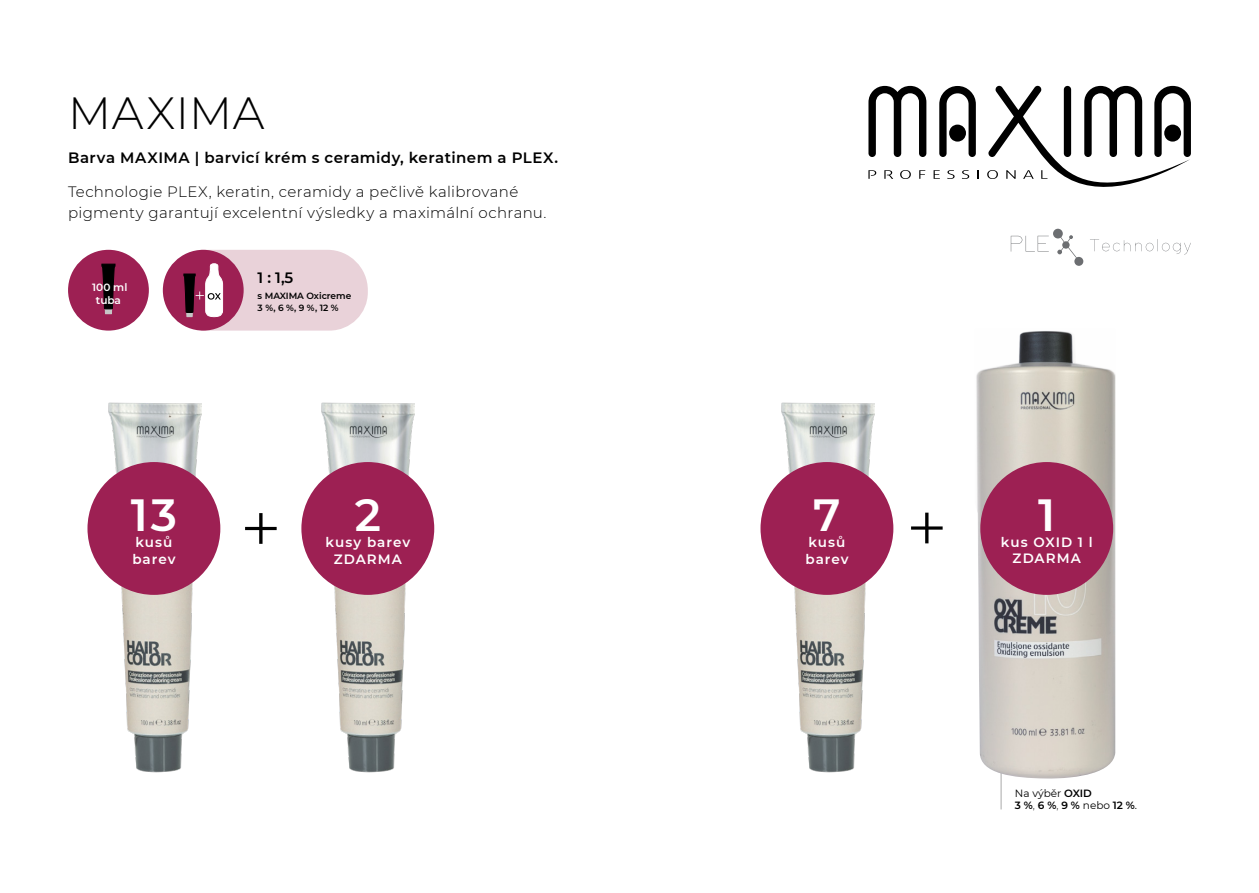
<style>
.page{position:relative;width:1259px;height:893px;background:#fff}
.page>*{position:absolute;margin:0;border:0;box-sizing:border-box;transform-origin:0 0}
.t1{font:300 45px "Montserrat";letter-spacing:.015em;color:#000}
.t2{font:600 45px "Montserrat";color:#fff}
.t3{font:300 15px/21px "Montserrat";letter-spacing:.02em;color:#000}
.t4{font:600 15px "Montserrat";letter-spacing:.03em;color:#000}
.t5{font:600 13.5px/16.2px "Montserrat";letter-spacing:.075em;color:#fff;text-align:center}
.t6{font:600 10.5px/12.6px "Montserrat";color:#000}
.t7{font:600 10.5px/12.6px "Montserrat";color:#fff;text-align:center}
.t8{font:600 9px/12px "Montserrat";color:#000}
.s1{font-weight:400}
.s2{font-weight:300}
</style>
<div class="page">
<hr style="left:1000px;top:771px;width:2px;height:38px;background:#c6c6c6">
<img style="left:976px;top:331px;width:139px;height:448px">
<img style="left:108px;top:402px;width:94px;height:371px">
<img style="left:781px;top:402px;width:93px;height:371px">
<img style="left:321px;top:402px;width:93px;height:371px">
<svg style="left:911px;top:513px;width:31px;height:30px"></svg>
<div style="left:980px;top:462px;width:133px;height:133px;background:#9d2053;border-radius:50%"></div>
<svg style="left:245px;top:513px;width:32px;height:31px"></svg>
<div style="left:87px;top:462px;width:133px;height:133px;background:#9d2053;border-radius:50%"></div>
<div style="left:760px;top:462px;width:133px;height:133px;background:#9d2053;border-radius:50%"></div>
<div style="left:301px;top:462px;width:133px;height:133px;background:#9d2053;border-radius:50%"></div>
<svg style="left:868px;top:170px;width:8px;height:9px"></svg>
<svg style="left:884px;top:170px;width:9px;height:9px"></svg>
<svg style="left:900px;top:170px;width:11px;height:9px"></svg>
<svg style="left:919px;top:170px;width:6px;height:9px"></svg>
<svg style="left:933px;top:170px;width:7px;height:9px"></svg>
<svg style="left:947px;top:170px;width:7px;height:9px"></svg>
<svg style="left:962px;top:170px;width:7px;height:9px"></svg>
<svg style="left:939px;top:86px;width:37px;height:71px"></svg>
<svg style="left:868px;top:86px;width:58px;height:71px"></svg>
<svg style="left:987px;top:86px;width:204px;height:101px"></svg>
<svg style="left:1090px;top:239px;width:101px;height:15px"></svg>
<svg style="left:1010px;top:229px;width:73px;height:37px"></svg>
<div style="left:68px;top:250px;width:81px;height:81px;background:#9d2053;border-radius:50%"></div>
<svg style="left:101px;top:263px;width:15px;height:51px"></svg>
<div style="left:163px;top:250px;width:81px;height:81px;background:#9d2053;border-radius:50%"></div>
<svg style="left:183px;top:250px;width:185px;height:81px"></svg>
<h1 class="t1" style="left:68px;top:83px;width:198px">MAXIMA</h1>
<p class="t4" style="left:68px;top:147px;width:492px">Barva MAXIMA | barvicí krém s ceramidy, keratinem a PLEX.</p>
<p class="t3" style="left:68px;top:181px;width:480px">Technologie PLEX, keratin, ceramidy a pečlivě kalibrované pigmenty garantují excelentní výsledky a maximální ochranu.</p>
<p class="t7" style="left:92px;top:280px;width:37px">100 ml tuba</p>
<h1 class="t2" style="left:131px;top:483px;width:48px">13</h1>
<p class="t5" style="left:132px;top:534px;width:45px;text-align:left">kusů barev</p>
<p class="t4" style="left:258px;top:267px;width:37px">1 : 1,5</p>
<p class="t8" style="left:258px;top:290px;width:95px">s MAXIMA Oxicreme<br>3 %, 6 %, 9 %, 12 %</p>
<h1 class="t2" style="left:355px;top:483px;width:28px">2</h1>
<p class="t5" style="left:325px;top:534px;width:86px">kusy barev<br>ZDARMA</p>
<h1 class="t2" style="left:813px;top:483px;width:29px">7</h1>
<p class="t5" style="left:805px;top:534px;width:45px;text-align:left">kusů barev</p>
<h1 class="t2" style="left:1038px;top:483px;width:19px">1</h1>
<p class="t5" style="left:1001px;top:533px;width:93px">kus OXID 1 l<br>ZDARMA</p>
<p class="t6" style="left:1015px;top:786px;width:124px"><span class="s1">Na výběr</span> OXID<br>3 %<span class="s2">,</span> 6 %<span class="s2">,</span> 9 % <span class="s1">nebo</span> 12 %<span class="s1">.</span></p>
</div>
